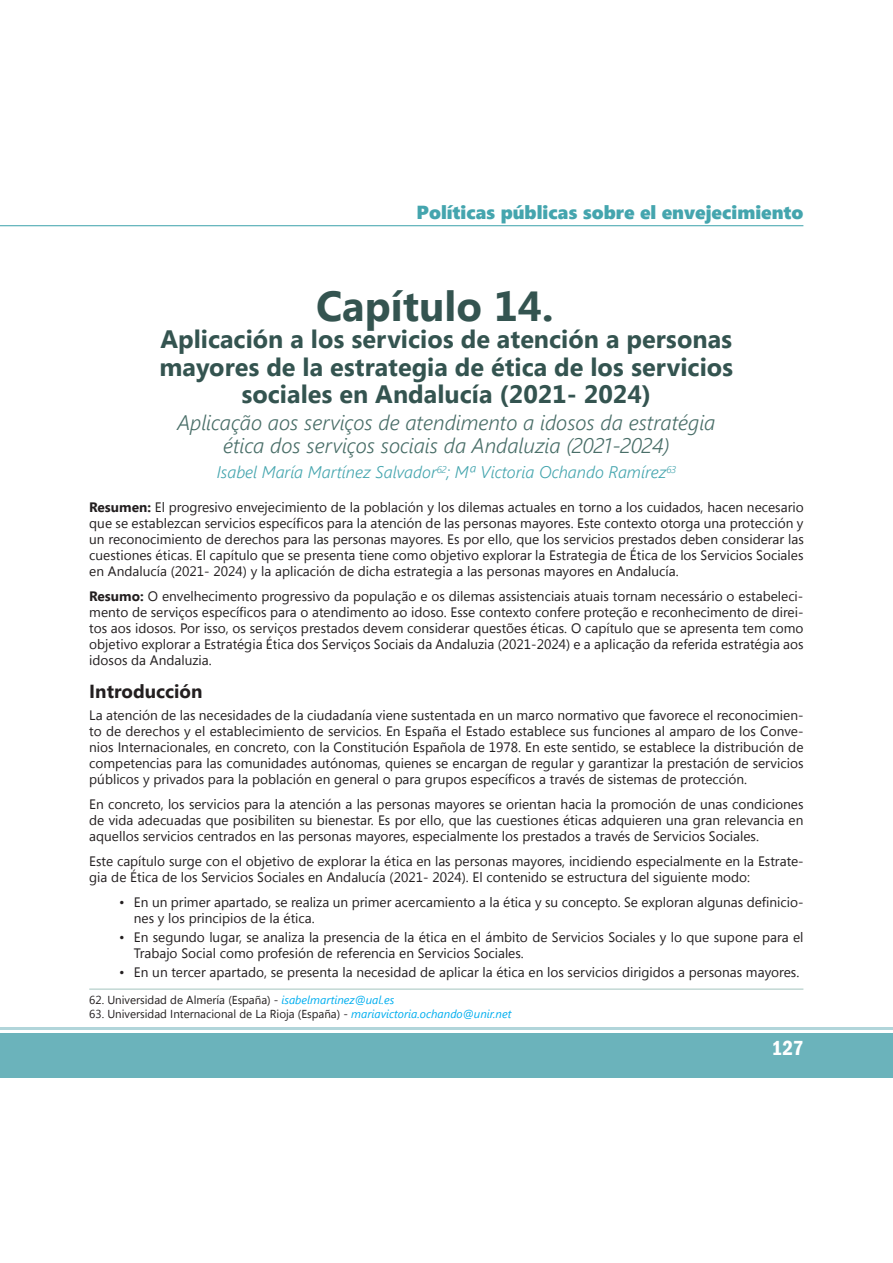
<style>
.page{position:relative;width:893px;height:1263px;background:#fff}
.page>*{position:absolute;margin:0;border:0;box-sizing:border-box;transform-origin:0 0}
.t1{font:700 42px "Segoe UI";color:#345450}
.t2{font:700 25.2px/27.6px "Segoe UI";color:#345450;text-align:center}
.t3{font:italic 300 21px/23.4px "Segoe UI";color:#496e68;text-align:center}
.t4{font:600 condensed 21px "Franklin Gothic";color:#fff}
.t5{font:18.9px "Segoe UI Black";color:#44a5ae}
.t6{font:700 18.9px "Segoe UI";color:#231f20}
.t7{font:italic 300 16.8px "Segoe UI";color:#44a5ae}
.t8{font:13.65px/16px "Segoe UI";color:#231f20;text-align:justify}
.t9{font:11.55px "Segoe UI";color:#231f20}
.s1{font-weight:700}
.s2{font-style:italic;color:#00aeef}
</style>
<div class="page">
<div style="left:0;top:1033px;width:893px;height:45px;background:#6bb3bb"></div>
<hr style="left:0;top:1027px;width:893px;height:3px;background:#b1d5da">
<hr style="left:0;top:225px;width:803px;height:1px;background:#44a5ae">
<hr style="left:89px;top:989px;width:714px;height:1px;background:#a7c7c1">
<h3 class="t5" style="left:417px;top:199px;width:388px">Políticas públicas sobre el envejecimiento</h3>
<h1 class="t1" style="left:316px;top:275px;width:239px">Capítulo 14.</h1>
<h2 class="t2" style="left:159px;top:325px;width:575px">Aplicación a los servicios de atención a personas mayores de la estrategia de ética de los servicios sociales en Andalucía (2021- 2024)</h2>
<h3 class="t3" style="left:177px;top:409px;width:539px">Aplicação aos serviços de atendimento a idosos da estratégia ética dos serviços sociais da Andaluzia (2021-2024)</h3>
<p class="t7" style="left:217px;top:460px;width:461px">Isabel María Martínez Salvador<sup>62</sup>; Mª Victoria Ochando Ramírez<sup>63</sup></p>
<p class="t8" style="left:89px;top:499px;width:716px"><span class="s1">Resumen:</span> El progresivo envejecimiento de la población y los dilemas actuales en torno a los cuidados, hacen necesario que se establezcan servicios específicos para la atención de las personas mayores. Este contexto otorga una protección y un reconocimiento de derechos para las personas mayores. Es por ello, que los servicios prestados deben considerar las cuestiones éticas. El capítulo que se presenta tiene como objetivo explorar la Estrategia de Ética de los Servicios Sociales en Andalucía (2021- 2024) y la aplicación de dicha estrategia a las personas mayores en Andalucía.</p>
<p class="t8" style="left:89px;top:588px;width:716px"><span class="s1">Resumo:</span> O envelhecimento progressivo da população e os dilemas assistenciais atuais tornam necessário o estabeleci&shy;mento de serviços específicos para o atendimento ao idoso. Esse contexto confere proteção e reconhecimento de direi&shy;tos aos idosos. Por isso, os serviços prestados devem considerar questões éticas. O capítulo que se apresenta tem como objetivo explorar a Estratégia Ética dos Serviços Sociais da Andaluzia (2021-2024) e a aplicação da referida estratégia aos idosos da Andaluzia.</p>
<h3 class="t6" style="left:89px;top:678px;width:115px">Introducción</h3>
<p class="t8" style="left:89px;top:707px;width:716px">La atención de las necesidades de la ciudadanía viene sustentada en un marco normativo que favorece el reconocimien&shy;to de derechos y el establecimiento de servicios. En España el Estado establece sus funciones al amparo de los Conve&shy;nios Internacionales, en concreto, con la Constitución Española de 1978. En este sentido, se establece la distribución de competencias para las comunidades autónomas, quienes se encargan de regular y garantizar la prestación de servicios públicos y privados para la población en general o para grupos específicos a través de sistemas de protección.</p>
<p class="t8" style="left:89px;top:796px;width:716px">En concreto, los servicios para la atención a las personas mayores se orientan hacia la promoción de unas condiciones de vida adecuadas que posibiliten su bienestar. Es por ello, que las cuestiones éticas adquieren una gran relevancia en aquellos servicios centrados en las personas mayores, especialmente los prestados a través de Servicios Sociales.</p>
<p class="t8" style="left:89px;top:853px;width:716px">Este capítulo surge con el objetivo de explorar la ética en las personas mayores, incidiendo especialmente en la Estrate&shy;gia de Ética de los Servicios Sociales en Andalucía (2021- 2024). El contenido se estructura del siguiente modo:</p>
<p class="t8" style="left:134px;top:894px;width:671px;text-indent:-15px">• En un primer apartado, se realiza un primer acercamiento a la ética y su concepto. Se exploran algunas definicio&shy;nes y los principios de la ética.</p>
<p class="t8" style="left:134px;top:929px;width:671px;text-indent:-15px">• En segundo lugar, se analiza la presencia de la ética en el ámbito de Servicios Sociales y lo que supone para el<br>Trabajo Social como profesión de referencia en Servicios Sociales.</p>
<p class="t8" style="left:119px;top:964px;width:682px">• En un tercer apartado, se presenta la necesidad de aplicar la ética en los servicios dirigidos a personas mayores.</p>
<p class="t9" style="left:89px;top:991px;width:306px">62. Universidad de Almería (España) - <span class="s2">isabelmartinez@ual.es</span></p>
<p class="t9" style="left:89px;top:1006px;width:424px">63. Universidad Internacional de La Rioja (España) - <span class="s2">mariavictoria.ochando@unir.net</span></p>
<h3 class="t4" style="left:771px;top:1036px;width:33px">127</h3>
</div>
